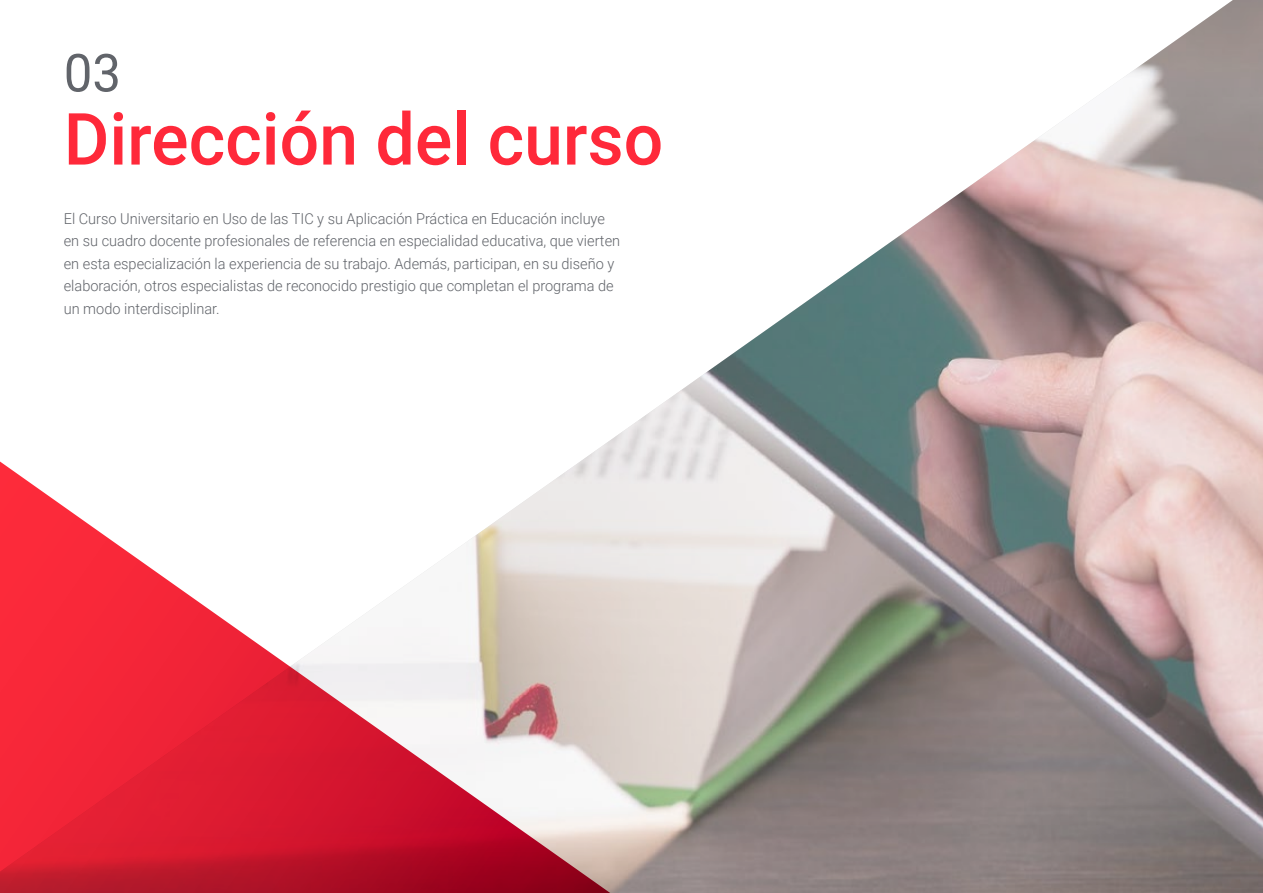
<style>
.page{position:relative;width:1263px;height:893px;background:#fff}
.page>*{position:absolute;margin:0;border:0;box-sizing:border-box;transform-origin:0 0}
.t1{font:500 72px "Roboto";color:#ff293a}
.t2{font:52.5px "Roboto";color:#61646a}
.t3{font:300 15px/22.5px "Roboto";color:#61646a}
</style>
<div class="page">
<img style="left:602px;top:0;width:661px;height:893px">
<svg style="left:0;top:446px;width:640px;height:447px"></svg>
<h2 class="t2" style="left:64px;top:36px;width:59px">03</h2>
<h1 class="t1" style="left:64px;top:89px;width:601px">Dirección del curso</h1>
<p class="t3" style="left:64px;top:207px;width:558px">El Curso Universitario en Uso de las TIC y su Aplicación Práctica en Educación incluye en su cuadro docente profesionales de referencia en especialidad educativa, que vierten en esta especialización la experiencia de su trabajo. Además, participan, en su diseño y elaboración, otros especialistas de reconocido prestigio que completan el programa de un modo interdisciplinar.</p>
</div>
